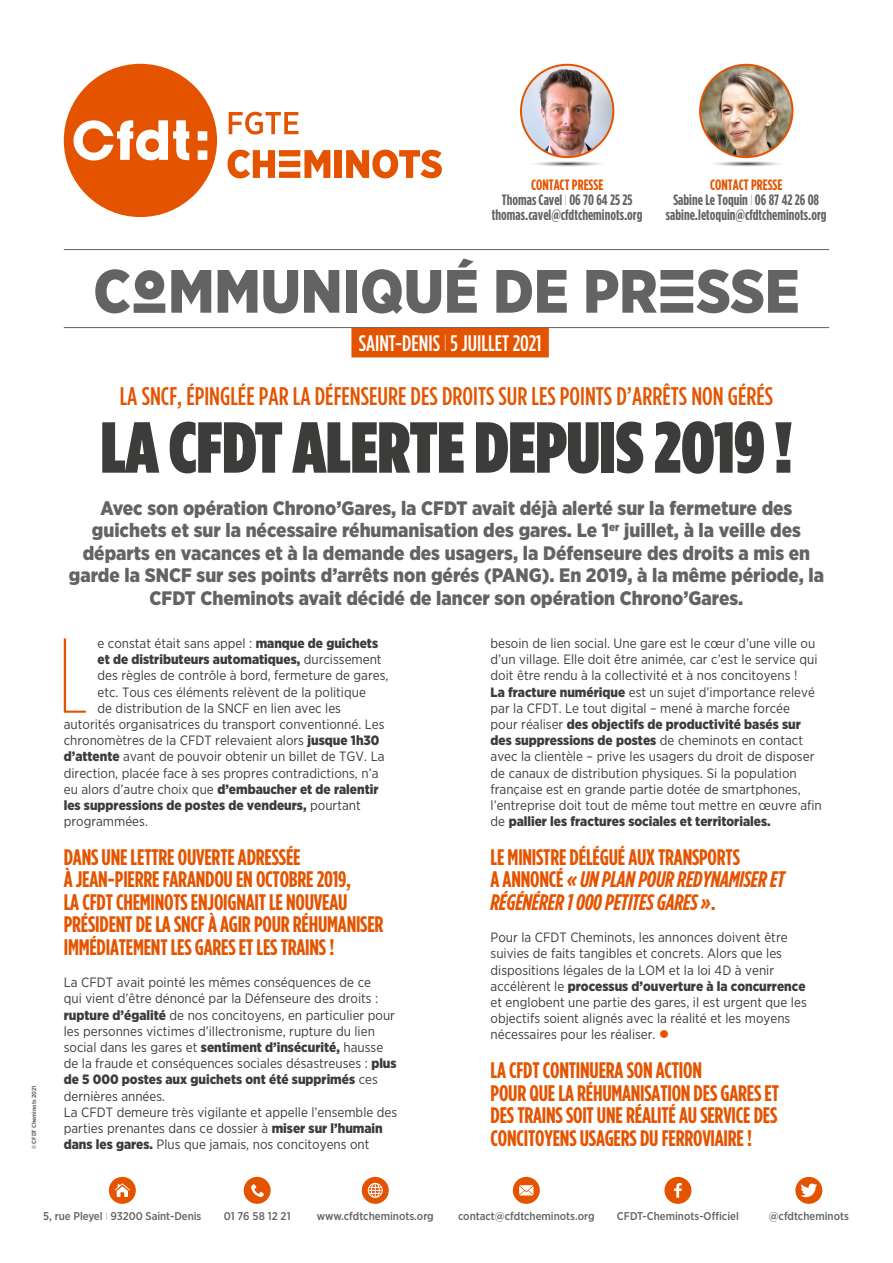
<style>
.page{position:relative;width:893px;height:1263px;background:#fff}
.page>*{position:absolute;margin:0;border:0;box-sizing:border-box;transform-origin:0 0}
.t1{font:100 106.05px "Gotham Condensed";color:#e45400}
.t2{font:900 72px "Gotham Condensed";color:#3c3c3b}
.t3{font:900 61.05px "Gotham Narrow";color:#646363}
.t4{font:500 25.5px "Gotham Condensed";color:#e45400}
.t5{font:700 22.5px/22.5px "Gotham Condensed";letter-spacing:-.01em;color:#e45400}
.t6{font:italic 700 22.5px/22.5px "Gotham Condensed";letter-spacing:-.01em;color:#e45400}
.t7{font:500 22.5px "Gotham Condensed";color:#fff}
.t8{font:900 19.5px/22.5px "Gotham Narrow";color:#646363;text-align:center}
.t9{font:700 15px/15px "Gotham Condensed";color:#646363;text-align:center}
.t10{font:13.5px/16.2px "Gotham Narrow";color:#3c3c3b}
.t11{font:900 13.5px "Gotham Narrow";color:#3c3c3b}
.t12{font:500 11.25px "Gotham Narrow";color:#646363}
.t13{font:700 6px "Gotham Narrow";color:#646363}
.s1{color:#e45400}
.s2{font-weight:100}
.s3{font-family:"CFDT";font-stretch:condensed}
.s4{font-weight:900}
.s5{font-weight:400}
.s6{font-style:normal}
</style>
<div class="page">
<hr style="left:64px;top:249px;width:765px;height:1px;background:#646363">
<div style="left:351px;top:328px;width:198px;height:29px;background:#e45400"></div>
<hr style="left:64px;top:327px;width:765px;height:1px;background:#646363">
<div style="left:109px;top:1177px;width:27px;height:27px;background:#e45400;border-radius:50%"></div>
<svg style="left:115px;top:1183px;width:15px;height:14px"></svg>
<div style="left:244px;top:1177px;width:27px;height:27px;background:#e45400;border-radius:50%"></div>
<svg style="left:251px;top:1184px;width:13px;height:13px"></svg>
<div style="left:362px;top:1177px;width:27px;height:27px;background:#e45400;border-radius:50%"></div>
<svg style="left:368px;top:1183px;width:15px;height:15px"></svg>
<div style="left:513px;top:1177px;width:27px;height:27px;background:#e45400;border-radius:50%"></div>
<svg style="left:519px;top:1185px;width:14px;height:10px"></svg>
<div style="left:664px;top:1177px;width:27px;height:27px;background:#e45400;border-radius:50%"></div>
<svg style="left:674px;top:1183px;width:8px;height:15px"></svg>
<div style="left:795px;top:1177px;width:27px;height:27px;background:#e45400;border-radius:50%"></div>
<svg style="left:800px;top:1183px;width:17px;height:14px"></svg>
<svg style="left:229px;top:112px;width:69px;height:23px"></svg>
<svg style="left:228px;top:150px;width:102px;height:28px"></svg>
<div style="left:335px;top:150px;width:7px;height:28px;background:#e45400"></div>
<svg style="left:346px;top:150px;width:96px;height:28px"></svg>
<div style="left:64px;top:64px;width:153px;height:153px;background:#e45400;border-radius:50%"></div>
<svg style="left:73px;top:120px;width:116px;height:41px"></svg>
<svg style="left:198px;top:131px;width:9px;height:10px"></svg>
<svg style="left:198px;top:150px;width:9px;height:10px"></svg>
<img style="left:700px;top:65px;width:92px;height:92px;border-radius:46px">
<div style="left:699px;top:64px;width:94px;height:94px;border:2px solid #e45400;border-radius:50%"></div>
<svg style="left:714px;top:161px;width:66px;height:5px"></svg>
<img style="left:521px;top:65px;width:92px;height:92px;border-radius:46px">
<div style="left:520px;top:64px;width:94px;height:94px;border:2px solid #e45400;border-radius:50%"></div>
<svg style="left:535px;top:161px;width:66px;height:5px"></svg>
<p class="t9" style="left:492px;top:177px;width:152px"><span class="s1">CONTACT PRESSE<br></span>Thomas Cavel <span class="s2">I</span> 06 70 64 25 25 thomas.cavel@cfdtcheminots.org</p>
<p class="t9" style="left:666px;top:177px;width:162px"><span class="s1">CONTACT PRESSE<br></span>Sabine Le Toquin <span class="s2">I</span> 06 87 42 26 08 sabine.letoquin@cfdtcheminots.org</p>
<h3 class="t3" style="left:93px;top:251px;width:708px">C<span class="s3">O</span>MMUNIQUÉ DE PR<span class="s3">E</span>SSE</h3>
<h3 class="t7" style="left:359px;top:330px;width:184px">SAINT-DENIS <span class="s2">I</span> 5 JUILLET 2021</h3>
<h3 class="t4" style="left:120px;top:382px;width:655px">LA SNCF, ÉPINGLÉE PAR LA DÉFENSEURE DES DROITS SUR LES POINTS D’ARRÊTS NON GÉRÉS</h3>
<h2 class="t2" style="left:101px;top:404px;width:693px">LA CFDT ALERTE DEPUIS 2019 !</h2>
<p class="t13" style="left:30px;top:1149px;width:65px;rotate:-90deg">© CFDT Cheminots 2021</p>
<p class="t8" style="left:69px;top:496px;width:757px">Avec son opération Chrono’Gares, la CFDT avait déjà alerté sur la fermeture des guichets et sur la nécessaire réhumanisation des gares. Le 1<sup>er</sup> juillet, à la veille des départs en vacances et à la demande des usagers, la Défenseure des droits a mis en garde la SNCF sur ses points d’arrêts non gérés (PANG). En 2019, à la même période, la CFDT Cheminots avait décidé de lancer son opération Chrono’Gares.</p>
<h1 class="t1" style="left:58px;top:616px;width:31px">L</h1>
<p class="t10" style="left:98px;top:635px;width:282px">e constat était sans appel : <span class="s4">manque de guichets</span></p>
<p class="t11" style="left:98px;top:650px;width:286px">et de distributeurs automatiques, <span class="s5">durcissement</span></p>
<p class="t10" style="left:98px;top:667px;width:292px">des règles de contrôle à bord, fermeture de gares,</p>
<p class="t10" style="left:98px;top:683px;width:270px">etc. Tous ces éléments relèvent de la politique</p>
<p class="t10" style="left:98px;top:700px;width:245px">de distribution de la SNCF en lien avec les</p>
<p class="t10" style="left:64px;top:716px;width:322px">autorités organisatrices du transport conventionné. Les</p>
<p class="t10" style="left:64px;top:732px;width:317px">chronomètres de la CFDT relevaient alors <span class="s4">jusque 1h30</span></p>
<p class="t10" style="left:64px;top:748px;width:322px"><span class="s4">d’attente</span> avant de pouvoir obtenir un billet de TGV. La</p>
<p class="t10" style="left:64px;top:764px;width:316px">direction, placée face à ses propres contradictions, n’a</p>
<p class="t11" style="left:64px;top:780px;width:316px"><span class="s5">eu alors d’autre choix que</span> d’embaucher et de ralentir</p>
<p class="t11" style="left:64px;top:796px;width:298px">les suppressions de postes de vendeurs, <span class="s5">pourtant</span></p>
<p class="t10" style="left:64px;top:813px;width:86px">programmées.</p>
<h3 class="t5" style="left:64px;top:846px;width:321px">DANS UNE LETTRE OUVERTE ADRESSÉE<br>À JEAN-PIERRE FARANDOU EN OCTOBRE 2019,<br>LA CFDT CHEMINOTS ENJOIGNAIT LE NOUVEAU PRÉSIDENT DE LA SNCF À AGIR POUR RÉHUMANISER IMMÉDIATEMENT LES GARES ET LES TRAINS !</h3>
<p class="t10" style="left:64px;top:974px;width:335px">La CFDT avait pointé les mêmes conséquences de ce<br>qui vient d’être dénoncé par la Défenseure des droits : <span class="s4">rupture d’égalité</span> de nos concitoyens, en particulier pour les personnes victimes d’illectronisme, rupture du lien social dans les gares et <span class="s4">sentiment d’insécurité,</span> hausse de la fraude et conséquences sociales désastreuses : <span class="s4">plus de 5 000 postes aux guichets ont été supprimés</span> ces dernières années.<br>La CFDT demeure très vigilante et appelle l’ensemble des parties prenantes dans ce dossier à <span class="s4">miser sur l’humain dans les gares.</span> Plus que jamais, nos concitoyens ont</p>
<p class="t10" style="left:491px;top:635px;width:333px">besoin de lien social. Une gare est le cœur d’une ville ou d’un village. Elle doit être animée, car c’est le service qui doit être rendu à la collectivité et à nos concitoyens !<br><span class="s4">La fracture numérique</span> est un sujet d’importance relevé par la CFDT. Le tout digital – mené à marche forcée<br>pour réaliser <span class="s4">des objectifs de productivité basés sur des suppressions de postes</span> de cheminots en contact avec la clientèle – prive les usagers du droit de disposer de canaux de distribution physiques. Si la population française est en grande partie dotée de smartphones, l’entreprise doit tout de même tout mettre en œuvre afin de <span class="s4">pallier les fractures sociales et territoriales.</span></p>
<h3 class="t6" style="left:491px;top:845px;width:296px"><span class="s6">LE MINISTRE DÉLÉGUÉ AUX TRANSPORTS<br>A ANNONCÉ</span> « UN PLAN POUR REDYNAMISER ET<br>RÉGÉNÉRER 1 000 PETITES GARES »<span class="s6">.</span></h3>
<p class="t10" style="left:491px;top:929px;width:318px">Pour la CFDT Cheminots, les annonces doivent être suivies de faits tangibles et concrets. Alors que les dispositions légales de la LOM et la loi 4D à venir accélèrent le <span class="s4">processus d’ouverture à la concurrence </span>et englobent une partie des gares, il est urgent que les objectifs soient alignés avec la réalité et les moyens nécessaires pour les réaliser. <span class="s1">●</span></p>
<h3 class="t5" style="left:491px;top:1059px;width:290px">LA CFDT CONTINUERA SON ACTION<br>POUR QUE LA RÉHUMANISATION DES GARES ET DES TRAINS SOIT UNE RÉALITÉ AU SERVICE DES CONCITOYENS USAGERS DU FERROVIAIRE !</h3>
<p class="t12" style="left:43px;top:1209px;width:160px">5, rue Pleyel <span class="s2">I</span> 93200 Saint-Denis</p>
<p class="t12" style="left:224px;top:1209px;width:68px">01 76 58 12 21</p>
<p class="t12" style="left:317px;top:1209px;width:118px">www.cfdtcheminots.org</p>
<p class="t12" style="left:458px;top:1209px;width:138px">contact@cfdtcheminots.org</p>
<p class="t12" style="left:617px;top:1209px;width:123px">CFDT-Cheminots-Officiel</p>
<p class="t12" style="left:769px;top:1209px;width:82px">@cfdtcheminots</p>
</div>
